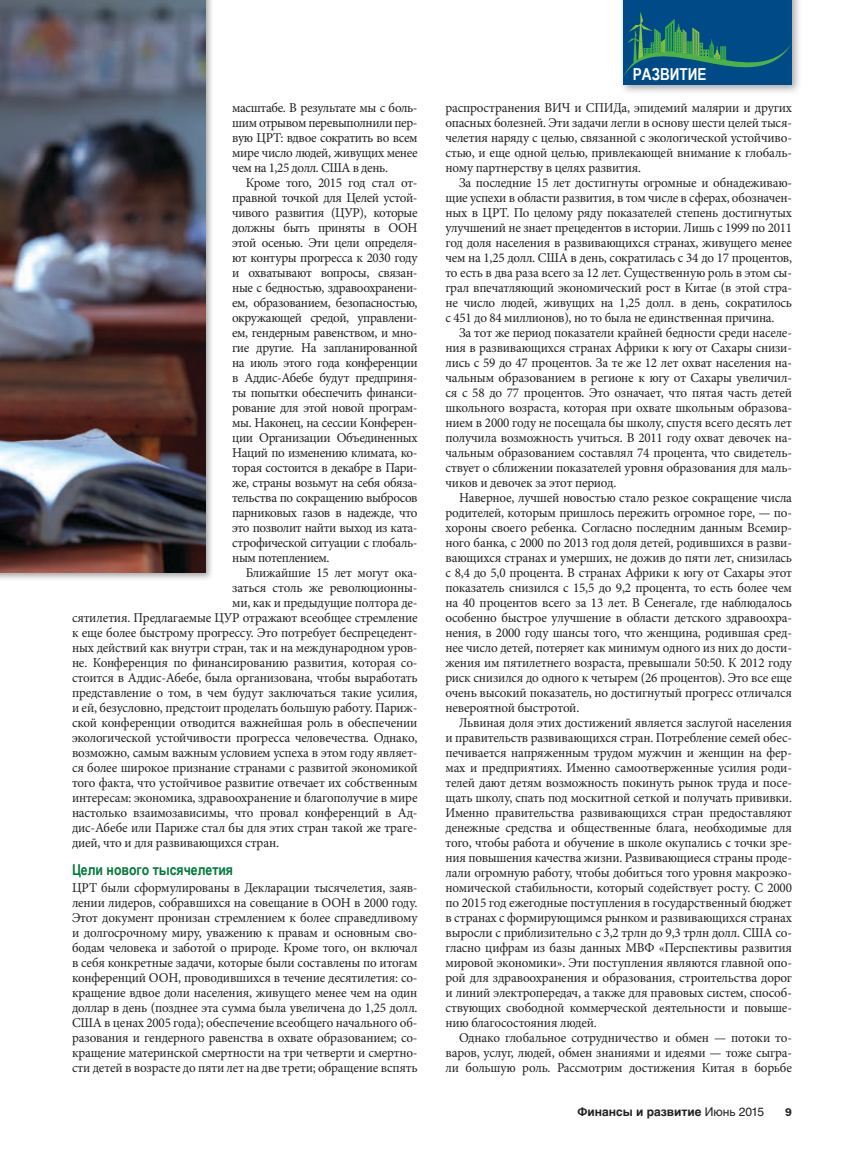
<style>
.page{position:relative;width:864px;height:1161px;background:#fff}
.page>*{position:absolute;margin:0;border:0;box-sizing:border-box;transform-origin:0 0}
.t1{font:700 16.5px "Arial Narrow";color:#fff}
.t2{font:700 15px "Arial Narrow";color:#007a3b}
.t3{font:13.5px/15px "Minion Pro";letter-spacing:-.015em;color:#231f20;text-align:justify}
.t4{font:700 12px "Helvetica Cyr";color:#231f20}
.t5{font:600 11.25px "ITC Franklin Gothic Std";color:#231f20}
.s1{font-family:"Helvetica Cyr Upright";font-weight:400}
</style>
<div class="page">
<div style="left:0;top:0;width:213px;height:581px;background:#231f20;opacity:.4"></div>
<img style="left:0;top:0;width:205px;height:573px">
<div style="left:618px;top:0;width:184px;height:96px;background:#231f20;opacity:.4"></div>
<div style="left:623px;top:0;width:169px;height:85px;background:#004a87"></div>
<svg style="left:623px;top:12px;width:169px;height:84px"></svg>
<p class="t3" style="left:232px;top:100px;width:187px">масштабе. В результате мы с боль&shy;шим отрывом перевыполнили пер&shy;вую ЦРТ: вдвое сократить во всем мире число людей, живущих менее чем на 1,25 долл. США в день.</p>
<p class="t3" style="left:232px;top:175px;width:187px;text-indent:14px">Кроме того, 2015 год стал от&shy;правной точкой для Целей устой&shy;чивого развития (ЦУР), которые должны быть приняты в ООН этой осенью. Эти цели определя&shy;ют контуры прогресса к 2030 году и охватывают вопросы, связан&shy;ные с бедностью, здравоохранени&shy;ем, образованием, безопасностью, окружающей средой, управлени&shy;ем, гендерным равенством, и мно&shy;гие другие. На запланированной на июль этого года конференции в Аддис-Абебе будут предприня&shy;ты попытки обеспечить финанси&shy;рование для этой новой програм&shy;мы. Наконец, на сессии Конферен&shy;ции Организации Объединенных Наций по изменению климата, ко&shy;торая состоится в декабре в Пари&shy;же, страны возьмут на себя обяза&shy;тельства по сокращению выбросов парниковых газов в надежде, что это позволит найти выход из ката&shy;строфической ситуации с глобаль&shy;ным потеплением.</p>
<p class="t3" style="left:246px;top:565px;width:173px">Ближайшие 15 лет могут ока-</p>
<p class="t3" style="left:232px;top:580px;width:187px">заться столь же революционны-</p>
<p class="t3" style="left:232px;top:595px;width:187px">ми, как и предыдущие полтора де-</p>
<p class="t3" style="left:72px;top:610px;width:347px">сятилетия. Предлагаемые ЦУР отражают всеобщее стремление</p>
<p class="t3" style="left:72px;top:625px;width:347px">к еще более быстрому прогрессу. Это потребует беспрецедент-</p>
<p class="t3" style="left:72px;top:640px;width:347px">ных действий как внутри стран, так и на международном уров-</p>
<p class="t3" style="left:72px;top:655px;width:347px">не. Конференция по финансированию развития, которая со-</p>
<p class="t3" style="left:72px;top:670px;width:347px">стоится в Аддис-Абебе, была организована, чтобы выработать</p>
<p class="t3" style="left:72px;top:685px;width:347px">представление о том, в чем будут заключаться такие усилия,</p>
<p class="t3" style="left:72px;top:700px;width:347px">и ей, безусловно, предстоит проделать большую работу. Париж-</p>
<p class="t3" style="left:72px;top:715px;width:347px">ской конференции отводится важнейшая роль в обеспечении</p>
<p class="t3" style="left:72px;top:730px;width:347px">экологической устойчивости прогресса человечества. Однако,</p>
<p class="t3" style="left:72px;top:745px;width:347px">возможно, самым важным условием успеха в этом году являет-</p>
<p class="t3" style="left:72px;top:760px;width:347px">ся более широкое признание странами с развитой экономикой</p>
<p class="t3" style="left:72px;top:775px;width:347px">того факта, что устойчивое развитие отвечает их собственным</p>
<p class="t3" style="left:72px;top:790px;width:347px">интересам: экономика, здравоохранение и благополучие в мире</p>
<p class="t3" style="left:72px;top:805px;width:347px">настолько взаимозависимы, что провал конференций в Ад-</p>
<p class="t3" style="left:72px;top:820px;width:347px">дис-Абебе или Париже стал бы для этих стран такой же траге-</p>
<p class="t3" style="left:72px;top:835px;width:209px">дией, что и для развивающихся стран.</p>
<p class="t2" style="left:72px;top:858px;width:163px">Цели нового тысячелетия</p>
<p class="t3" style="left:72px;top:880px;width:347px">ЦРТ были сформулированы в Декларации тысячелетия, заяв&shy;лении лидеров, собравшихся на совещание в ООН в 2000 году.<br>Этот документ пронизан стремлением к более справедливому и долгосрочному миру, уважению к правам и основным сво&shy;бодам человека и заботой о природе. Кроме того, он включал в себя конкретные задачи, которые были составлены по итогам конференций ООН, проводившихся в течение десятилетия: со&shy;кращение вдвое доли населения, живущего менее чем на один доллар в день (позднее эта сумма была увеличена до 1,25 долл.<br>США в ценах 2005 года); обеспечение всеобщего начального об&shy;разования и гендерного равенства в охвате образованием; со&shy;кращение материнской смертности на три четверти и смертно&shy;сти детей в возрасте до пяти лет на две трети; обращение вспять</p>
<p class="t1" style="left:633px;top:62px;width:75px">РАЗВИТИЕ</p>
<p class="t3" style="left:445px;top:100px;width:348px">распространения ВИЧ и СПИДа, эпидемий малярии и других опасных болезней. Эти задачи легли в основу шести целей тыся&shy;челетия наряду с целью, связанной с экологической устойчиво&shy;стью, и еще одной целью, привлекающей внимание к глобаль&shy;ному партнерству в целях развития.</p>
<p class="t3" style="left:446px;top:175px;width:348px;text-indent:14px">За последние 15 лет достигнуты огромные и обнадеживаю&shy;щие успехи в области развития, в том числе в сферах, обозначен&shy;ных в ЦРТ. По целому ряду показателей степень достигнутых улучшений не знает прецедентов в истории. Лишь с 1999 по 2011 год доля населения в развивающихся странах, живущего менее чем на 1,25 долл. США в день, сократилась с 34 до 17 процентов, то есть в два раза всего за 12 лет. Существенную роль в этом сы&shy;грал впечатляющий экономический рост в Китае (в этой стра&shy;не число людей, живущих на 1,25 долл. в день, сократилось с 451 до 84 миллионов), но то была не единственная причина.</p>
<p class="t3" style="left:446px;top:325px;width:348px;text-indent:14px">За тот же период показатели крайней бедности среди населе&shy;ния в развивающихся странах Африки к югу от Сахары снизи&shy;лись с 59 до 47 процентов. За те же 12 лет охват населения на&shy;чальным образованием в регионе к югу от Сахары увеличил&shy;ся с 58 до 77 процентов. Это означает, что пятая часть детей школьного возраста, которая при охвате школьным образова&shy;нием в 2000 году не посещала бы школу, спустя всего десять лет получила возможность учиться. В 2011 году охват девочек на&shy;чальным образованием составлял 74 процента, что свидетель&shy;ствует о сближении показателей уровня образования для маль&shy;чиков и девочек за этот период.</p>
<p class="t3" style="left:446px;top:490px;width:348px;text-indent:14px">Наверное, лучшей новостью стало резкое сокращение числа родителей, которым пришлось пережить огромное горе, — по&shy;хороны своего ребенка. Согласно последним данным Всемир&shy;ного банка, с 2000 по 2013 год доля детей, родившихся в разви&shy;вающихся странах и умерших, не дожив до пяти лет, снизилась с 8,4 до 5,0 процента. В странах Африки к югу от Сахары этот показатель снизился с 15,5 до 9,2 процента, то есть более чем на 40 процентов всего за 13 лет. В Сенегале, где наблюдалось особенно быстрое улучшение в области детского здравоохра&shy;нения, в 2000 году шансы того, что женщина, родившая сред&shy;нее число детей, потеряет как минимум одного из них до дости&shy;жения им пятилетнего возраста, превышали 50:50. К 2012 году риск снизился до одного к четырем (26 процентов). Это все еще очень высокий показатель, но достигнутый прогресс отличался невероятной быстротой.</p>
<p class="t3" style="left:446px;top:715px;width:348px;text-indent:14px">Львиная доля этих достижений является заслугой населения и правительств развивающихся стран. Потребление семей обес&shy;печивается напряженным трудом мужчин и женщин на фер&shy;мах и предприятиях. Именно самоотверженные усилия роди&shy;телей дают детям возможность покинуть рынок труда и посе&shy;щать школу, спать под москитной сеткой и получать прививки.<br>Именно правительства развивающихся стран предоставляют денежные средства и общественные блага, необходимые для того, чтобы работа и обучение в школе окупались с точки зре&shy;ния повышения качества жизни. Развивающиеся страны проде&shy;лали огромную работу, чтобы добиться того уровня макроэко&shy;номической стабильности, который содействует росту. С 2000 по 2015 год ежегодные поступления в государственный бюджет в странах с формирующимся рынком и развивающихся странах выросли с приблизительно с 3,2 трлн до 9,3 трлн долл. США со&shy;гласно цифрам из базы данных МВФ «Перспективы развития мировой экономики». Эти поступления являются главной опо&shy;рой для здравоохранения и образования, строительства дорог и линий электропередач, а также для правовых систем, способ&shy;ствующих свободной коммерческой деятельности и повыше&shy;нию благосостояния людей.</p>
<p class="t3" style="left:446px;top:1030px;width:348px;text-indent:14px">Однако глобальное сотрудничество и обмен — потоки то&shy;варов, услуг, людей, обмен знаниями и идеями — тоже сыгра&shy;ли большую роль. Рассмотрим достижения Китая в борьбе</p>
<p class="t4" style="left:578px;top:1105px;width:188px">Финансы и развитие <span class="s1">Июнь 2015</span></p>
<p class="t5" style="left:785px;top:1106px;width:8px">9</p>
</div>
